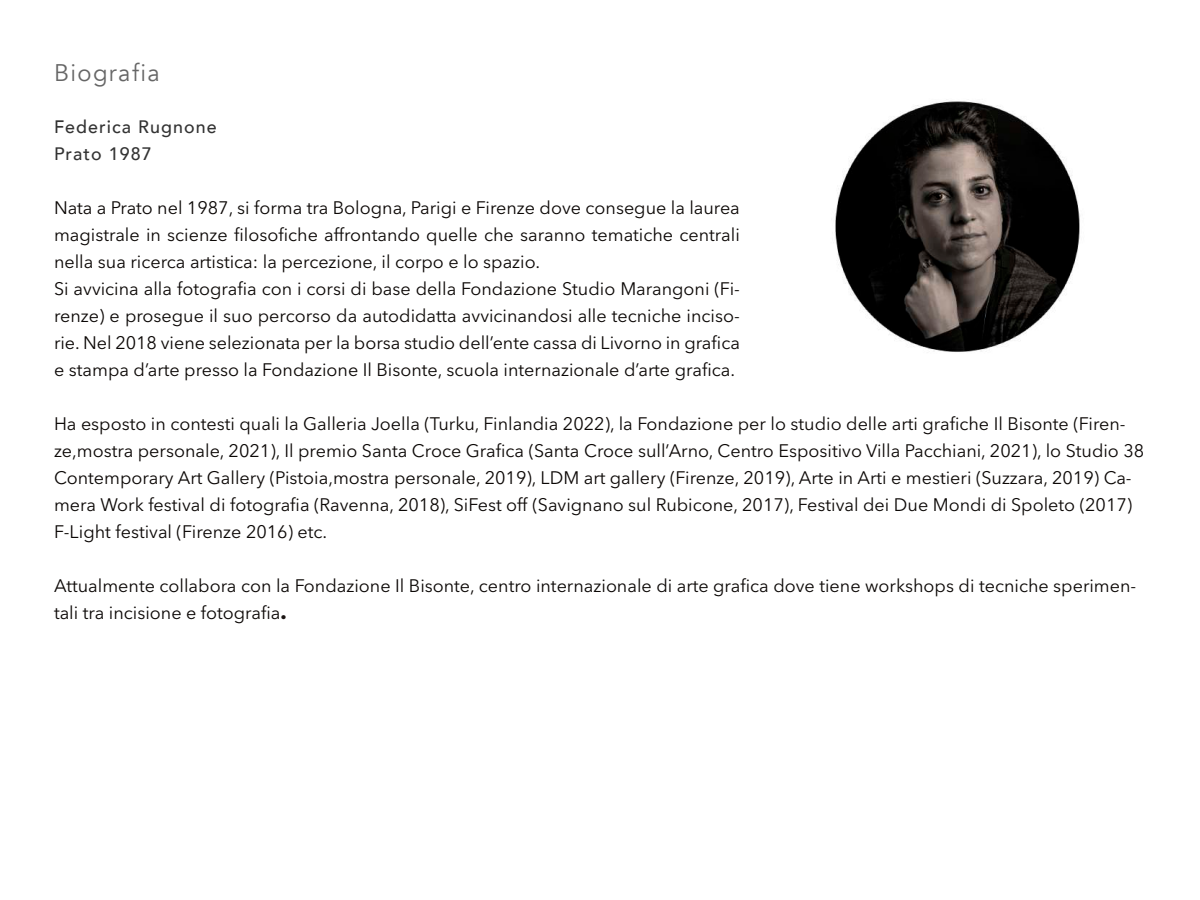
<style>
.page{position:relative;width:1200px;height:900px;background:#fff}
.page>*{position:absolute;margin:0;border:0;box-sizing:border-box;transform-origin:0 0}
.t1{font:24px "Avenir";letter-spacing:.06em;color:#666}
.t2{font:18px/27px "Avenir Next LT Pro";color:#0c0806}
.t3{font:500 18px/27px "Avenir";letter-spacing:.06em;color:#333}
.s1{font-weight:700;font-size:21px;color:#1b1513}
</style>
<div class="page">
<img style="left:835px;top:101px;width:245px;height:251px">
<h1 class="t1" style="left:54px;top:57px;width:107px">Biografia</h1>
<p class="t3" style="left:54px;top:114px;width:164px">Federica Rugnone<br>Prato 1987</p>
<p class="t2" style="left:54px;top:194px;width:687px">Nata a Prato nel 1987, si forma tra Bologna, Parigi e Firenze dove consegue la laurea magistrale in scienze filosofiche affrontando quelle che saranno tematiche centrali nella sua ricerca artistica: la percezione, il corpo e lo spazio.<br>Si avvicina alla fotografia con i corsi di base della Fondazione Studio Marangoni (Fi&shy;renze) e prosegue il suo percorso da autodidatta avvicinandosi alle tecniche inciso&shy;rie. Nel 2018 viene selezionata per la borsa studio dell’ente cassa di Livorno in grafica e stampa d’arte presso la Fondazione Il Bisonte, scuola internazionale d’arte grafica.</p>
<p class="t2" style="left:54px;top:410px;width:1092px">Ha esposto in contesti quali la Galleria Joella (Turku, Finlandia 2022), la Fondazione per lo studio delle arti grafiche Il Bisonte (Firen&shy;ze,mostra personale, 2021), Il premio Santa Croce Grafica (Santa Croce sull’Arno, Centro Espositivo Villa Pacchiani, 2021), lo Studio 38<br>Contemporary Art Gallery (Pistoia,mostra personale, 2019), LDM art gallery (Firenze, 2019), Arte in Arti e mestieri (Suzzara, 2019) Ca&shy;mera Work festival di fotografia (Ravenna, 2018), SiFest off (Savignano sul Rubicone, 2017), Festival dei Due Mondi di Spoleto (2017)<br>F-Light festival (Firenze 2016) etc.</p>
<p class="t2" style="left:54px;top:572px;width:1084px">Attualmente collabora con la Fondazione Il Bisonte, centro internazionale di arte grafica dove tiene workshops di tecniche sperimen&shy;tali tra incisione e fotografia<span class="s1">.</span></p>
</div>
